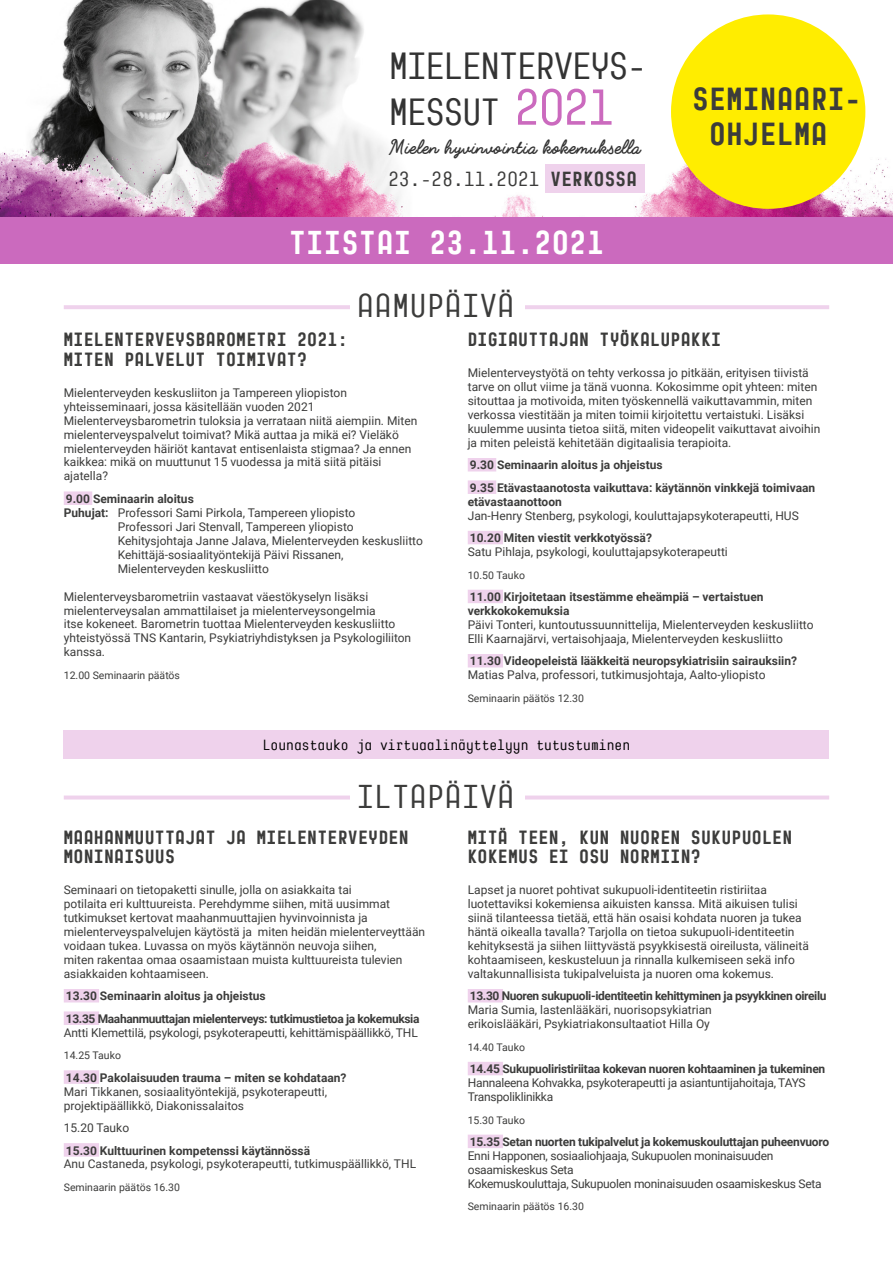
<style>
.page{position:relative;width:893px;height:1263px;background:#fff}
.page>*{position:absolute;margin:0;border:0;box-sizing:border-box;transform-origin:0 0}
.t1{font:500 38.55px/45.3px "Karben 205 Mono";color:#333}
.t2{font:500 33.6px "Karben 205 Mono";letter-spacing:.045em;color:#3c3c3b}
.t3{font:900 33.6px "Karben 205 Mono";letter-spacing:.045em;color:#fff}
.t4{font:900 32.55px/35.1px "Karben 205 Mono";letter-spacing:.045em;color:#3c3c3b;text-align:center}
.t5{font:500 20.7px "Karben 205 Mono";letter-spacing:.045em;color:#3c3c3b}
.t6{font:900 19.5px/19.5px "Karben 205 Mono";letter-spacing:.045em;color:#3c3c3b}
.t7{font:700 18.9px "Fabfelt Script";letter-spacing:.035em;color:#333}
.t8{font:500 15px "Karben 205 Mono";letter-spacing:.045em;color:#000}
.t9{font:12px/14px "Roboto";color:#3c3c3b}
.t10{font:700 12px/22.5px "Roboto";color:#3c3c3b}
.t11{font:12px/14px "Roboto";letter-spacing:-.02em;color:#3c3c3b}
.t12{font:700 12px/22.5px "Roboto";letter-spacing:-.03em;color:#3c3c3b}
.t13{font:700 12px "Roboto";letter-spacing:-.02em;color:#3c3c3b}
.t14{font:10.5px "Roboto";color:#3c3c3b}
.s1{font-size:51.6px;color:#cb6abe}
.s2{font-weight:900}
.s3{font-weight:700}
</style>
<div class="page">
<img style="left:0;top:0;width:893px;height:218px">
<div style="left:0;top:218px;width:893px;height:46px;background:#cb6abe"></div>
<div style="left:545px;top:164px;width:100px;height:28px;background:#efd2ec"></div>
<div style="left:671px;top:14px;width:194px;height:195px;background:#ffed00;border-radius:50%"></div>
<hr style="left:64px;top:305px;width:765px;height:4px;background:#efd2ec">
<div style="left:350px;top:281px;width:175px;height:47px;background:#fff"></div>
<svg style="left:64px;top:795px;width:765px;height:4px;background:#f1d8ee"></svg>
<div style="left:350px;top:772px;width:175px;height:47px;background:#fff"></div>
<div style="left:64px;top:730px;width:765px;height:28px;background:#efd2ec"></div>
<div style="left:64px;top:491px;width:28px;height:14px;background:#efd2ec"></div>
<div style="left:64px;top:989px;width:35px;height:13px;background:#efd2ec"></div>
<div style="left:64px;top:1011px;width:35px;height:14px;background:#efd2ec"></div>
<div style="left:64px;top:1070px;width:35px;height:14px;background:#efd2ec"></div>
<div style="left:64px;top:1143px;width:35px;height:13px;background:#efd2ec"></div>
<div style="left:468px;top:458px;width:28px;height:13px;background:#efd2ec"></div>
<div style="left:468px;top:480px;width:28px;height:14px;background:#efd2ec"></div>
<div style="left:468px;top:531px;width:35px;height:13px;background:#efd2ec"></div>
<div style="left:468px;top:590px;width:35px;height:13px;background:#efd2ec"></div>
<div style="left:468px;top:654px;width:35px;height:13px;background:#efd2ec"></div>
<div style="left:468px;top:989px;width:35px;height:13px;background:#efd2ec"></div>
<div style="left:468px;top:1062px;width:35px;height:13px;background:#efd2ec"></div>
<div style="left:468px;top:1134px;width:35px;height:14px;background:#efd2ec"></div>
<h1 class="t1" style="left:389px;top:44px;width:258px">MIELENTERVEYS-<br>MESSUT <span class="s1">2021</span></h1>
<h3 class="t7" style="left:389px;top:135px;width:252px">Mielen hyvinvointia kokemuksella</h3>
<h3 class="t5" style="left:389px;top:167px;width:249px">23.-28.11.2021 <span class="s2">VERKOSSA</span></h3>
<h2 class="t3" style="left:289px;top:224px;width:316px">TIISTAI 23.11.2021</h2>
<h2 class="t2" style="left:358px;top:287px;width:158px">AAMUPÄIVÄ</h2>
<h3 class="t4" style="left:693px;top:82px;width:170px">SEMINAARI-<br>OHJELMA</h3>
<h3 class="t6" style="left:64px;top:330px;width:285px">MIELENTERVEYSBAROMETRI 2021:<br>MITEN PALVELUT TOIMIVAT?</h3>
<p class="t9" style="left:64px;top:385px;width:355px">Mielenterveyden keskusliiton ja Tampereen yliopiston yhteisseminaari, jossa käsitellään vuoden 2021<br>Mielenterveysbarometrin tuloksia ja verrataan niitä aiempiin. Miten mielenterveyspalvelut toimivat? Mikä auttaa ja mikä ei? Vieläkö mielenterveyden häiriöt kantavat entisenlaista stigmaa? Ja ennen kaikkea: mikä on muuttunut 15 vuodessa ja mitä siitä pitäisi ajatella?</p>
<p class="t10" style="left:66px;top:487px;width:129px">9.00 Seminaarin aloitus</p>
<p class="t9" style="left:64px;top:505px;width:293px"><span class="s3">Puhujat:</span> Professori Sami Pirkola, Tampereen yliopisto</p>
<p class="t9" style="left:118px;top:519px;width:237px">Professori Jari Stenvall, Tampereen yliopisto</p>
<p class="t9" style="left:118px;top:533px;width:307px">Kehitysjohtaja Janne Jalava, Mielenterveyden keskusliitto</p>
<p class="t9" style="left:118px;top:547px;width:227px">Kehittäjä-sosiaalityöntekijä Päivi Rissanen,</p>
<p class="t9" style="left:118px;top:561px;width:153px">Mielenterveyden keskusliitto</p>
<p class="t9" style="left:64px;top:589px;width:349px">Mielenterveysbarometriin vastaavat väestökyselyn lisäksi mielenterveysalan ammattilaiset ja mielenterveysongelmia<br>itse kokeneet. Barometrin tuottaa Mielenterveyden keskusliitto yhteistyössä TNS Kantarin, Psykiatriyhdistyksen ja Psykologiliiton kanssa.</p>
<p class="t14" style="left:64px;top:668px;width:118px">12.00 Seminaarin päätös</p>
<h3 class="t6" style="left:468px;top:330px;width:255px">DIGIAUTTAJAN TYÖKALUPAKKI</h3>
<p class="t9" style="left:468px;top:365px;width:354px">Mielenterveystyötä on tehty verkossa jo pitkään, erityisen tiivistä tarve on ollut viime ja tänä vuonna. Kokosimme opit yhteen: miten sitouttaa ja motivoida, miten työskennellä vaikuttavammin, miten verkossa viestitään ja miten toimii kirjoitettu vertaistuki. Lisäksi kuulemme uusinta tietoa siitä, miten videopelit vaikuttavat aivoihin ja miten peleistä kehitetään digitaalisia terapioita.</p>
<p class="t10" style="left:470px;top:453px;width:347px">9.30 Seminaarin aloitus ja ohjeistus<br>9.35 Etävastaanotosta vaikuttava: käytännön vinkkejä toimivaan</p>
<p class="t10" style="left:468px;top:490px;width:96px">etävastaanottoon</p>
<p class="t9" style="left:468px;top:508px;width:333px">Jan-Henry Stenberg, psykologi, kouluttajapsykoterapeutti, HUS</p>
<p class="t10" style="left:470px;top:526px;width:184px">10.20 Miten viestit verkkotyössä?</p>
<p class="t9" style="left:468px;top:544px;width:262px">Satu Pihlaja, psykologi, kouluttajapsykoterapeutti</p>
<p class="t14" style="left:468px;top:567px;width:59px">10.50 Tauko</p>
<p class="t10" style="left:468px;top:589px;width:297px;line-height:14px">11.00 Kirjoitetaan itsestämme eheämpiä – vertaistuen verkkokokemuksia</p>
<p class="t9" style="left:468px;top:617px;width:347px">Päivi Tonteri, kuntoutussuunnittelija, Mielenterveyden keskusliitto<br>Elli Kaarnajärvi, vertaisohjaaja, Mielenterveyden keskusliitto</p>
<p class="t10" style="left:470px;top:649px;width:329px">11.30 Videopeleistä lääkkeitä neuropsykiatrisiin sairauksiin?</p>
<p class="t9" style="left:468px;top:668px;width:299px">Matias Palva, professori, tutkimusjohtaja, Aalto-yliopisto</p>
<p class="t14" style="left:468px;top:691px;width:118px">Seminaarin päätös 12.30</p>
<p class="t8" style="left:263px;top:737px;width:368px">Lounastauko ja virtuaalinäyttelyyn tutustuminen</p>
<h2 class="t2" style="left:358px;top:778px;width:158px">ILTAPÄIVÄ</h2>
<h3 class="t6" style="left:64px;top:828px;width:346px">MAAHANMUUTTAJAT JA MIELENTERVEYDEN<br>MONINAISUUS</h3>
<p class="t9" style="left:64px;top:882px;width:363px">Seminaari on tietopaketti sinulle, jolla on asiakkaita tai<br>potilaita eri kulttuureista. Perehdymme siihen, mitä uusimmat tutkimukset kertovat maahanmuuttajien hyvinvoinnista ja mielenterveyspalvelujen käytöstä ja miten heidän mielenterveyttään voidaan tukea. Luvassa on myös käytännön neuvoja siihen,<br>miten rakentaa omaa osaamistaan muista kulttuureista tulevien asiakkaiden kohtaamiseen.</p>
<p class="t12" style="left:66px;top:984px;width:355px">13.30 Seminaarin aloitus ja ohjeistus<br>13.35 Maahanmuuttajan mielenterveys: tutkimustietoa ja kokemuksia</p>
<p class="t9" style="left:64px;top:1025px;width:355px">Antti Klemettilä, psykologi, psykoterapeutti, kehittämispäällikkö, THL</p>
<p class="t14" style="left:64px;top:1048px;width:59px">14.25 Tauko</p>
<p class="t10" style="left:66px;top:1066px;width:282px">14.30 Pakolaisuuden trauma – miten se kohdataan?</p>
<p class="t9" style="left:64px;top:1084px;width:265px">Mari Tikkanen, sosiaalityöntekijä, psykoterapeutti, projektipäällikkö, Diakonissalaitos</p>
<p class="t9" style="left:64px;top:1120px;width:67px">15.20 Tauko</p>
<p class="t10" style="left:66px;top:1138px;width:246px">15.30 Kulttuurinen kompetenssi käytännössä</p>
<p class="t9" style="left:64px;top:1157px;width:354px">Anu Castaneda, psykologi, psykoterapeutti, tutkimuspäällikkö, THL</p>
<p class="t14" style="left:64px;top:1180px;width:118px">Seminaarin päätös 16.30</p>
<h3 class="t6" style="left:468px;top:828px;width:326px">MITÄ TEEN, KUN NUOREN SUKUPUOLEN<br>KOKEMUS EI OSU NORMIIN?</h3>
<p class="t9" style="left:468px;top:882px;width:343px">Lapset ja nuoret pohtivat sukupuoli-identiteetin ristiriitaa luotettaviksi kokemiensa aikuisten kanssa. Mitä aikuisen tulisi siinä tilanteessa tietää, että hän osaisi kohdata nuoren ja tukea häntä oikealla tavalla? Tarjolla on tietoa sukupuoli-identiteetin kehityksestä ja siihen liittyvästä psyykkisestä oireilusta, välineitä kohtaamiseen, keskusteluun ja rinnalla kulkemiseen sekä info valtakunnallisista tukipalveluista ja nuoren oma kokemus.</p>
<p class="t12" style="left:470px;top:984px;width:358px">13.30 Nuoren sukupuoli-identiteetin kehittyminen ja psyykkinen oireilu</p>
<p class="t9" style="left:468px;top:1003px;width:246px">Maria Sumia, lastenlääkäri, nuorisopsykiatrian erikoislääkäri, Psykiatriakonsultaatiot Hilla Oy</p>
<p class="t14" style="left:468px;top:1040px;width:59px">14.40 Tauko</p>
<p class="t13" style="left:470px;top:1060px;width:357px">14.45 Sukupuoliristiriitaa kokevan nuoren kohtaaminen ja tukeminen</p>
<p class="t11" style="left:468px;top:1075px;width:339px">Hannaleena Kohvakka, psykoterapeutti ja asiantuntijahoitaja, TAYS<br>Transpoliklinikka</p>
<p class="t14" style="left:468px;top:1112px;width:59px">15.30 Tauko</p>
<p class="t13" style="left:470px;top:1133px;width:361px">15.35 Setan nuorten tukipalvelut ja kokemuskouluttajan puheenvuoro</p>
<p class="t11" style="left:468px;top:1148px;width:355px">Enni Happonen, sosiaaliohjaaja, Sukupuolen moninaisuuden osaamiskeskus Seta<br>Kokemuskouluttaja, Sukupuolen moninaisuuden osaamiskeskus Seta</p>
<p class="t14" style="left:468px;top:1199px;width:118px">Seminaarin päätös 16.30</p>
</div>
